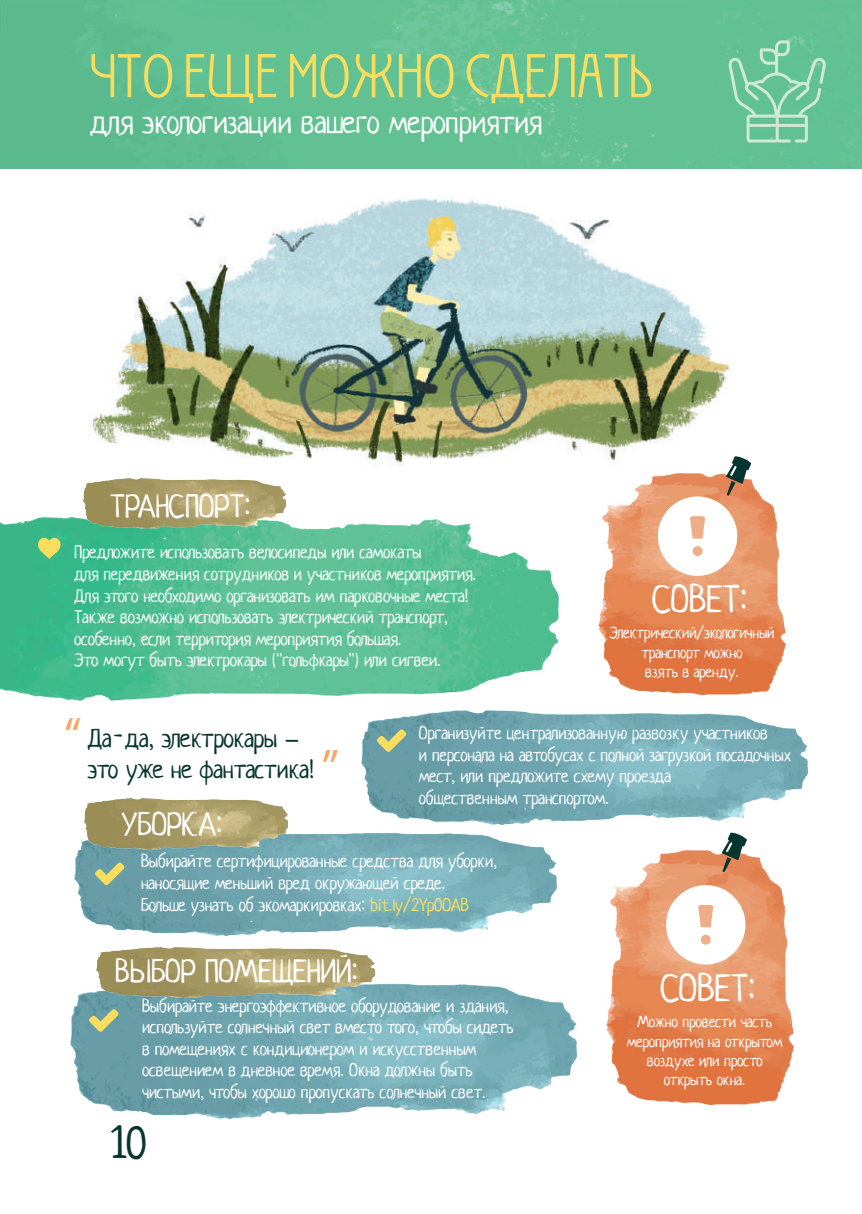
<style>
.page{position:relative;width:862px;height:1214px;background:#fff}
.page>*{position:absolute;margin:0;border:0;box-sizing:border-box;transform-origin:0 0}
.t1{font:64px "Izis One";color:#f8dd5f}
.t2{font:49.8px "Myriad Pro";color:#f6a66a}
.t3{font:44px "Neucha";color:#07352f}
.t4{font:38px "Neucha";color:#fff}
.t5{font:32px "Neucha";letter-spacing:-.02em;color:#fff}
.t6{font:32px "Neucha";color:#fff}
.t7{font:26px/31.2px "Neucha";letter-spacing:-.02em;color:#07352f}
.t8{font:18px/21.6px "Neucha";color:#fff}
.t9{font:16px/19.2px "Neucha";color:#fff;text-align:center}
.s1{font-family:"Giger"}
.s2{color:#f8dd5f}
</style>
<div class="page">
<div style="left:0;top:0;width:862px;height:168px;background:#62c192"></div>
<img style="left:599px;top:476px;width:186px;height:219px">
<img style="left:606px;top:850px;width:187px;height:254px">
<svg style="left:666px;top:885px;width:79px;height:79px"></svg>
<svg style="left:722px;top:832px;width:25px;height:40px"></svg>
<img style="left:0;top:517px;width:559px;height:184px">
<svg style="left:38px;top:537px;width:23px;height:22px"></svg>
<img style="left:362px;top:710px;width:445px;height:114px">
<svg style="left:377px;top:729px;width:29px;height:23px"></svg>
<img style="left:74px;top:833px;width:482px;height:102px">
<img style="left:84px;top:798px;width:203px;height:51px">
<svg style="left:95px;top:862px;width:30px;height:23px"></svg>
<img style="left:71px;top:983px;width:505px;height:134px">
<img style="left:97px;top:947px;width:278px;height:50px">
<svg style="left:89px;top:1008px;width:30px;height:23px"></svg>
<img style="left:83px;top:478px;width:203px;height:51px">
<svg style="left:728px;top:40px;width:98px;height:102px;background:#77c9a0"></svg>
<img style="left:89px;top:197px;width:663px;height:270px">
<svg style="left:658px;top:456px;width:93px;height:120px"></svg>
<h1 class="t1" style="left:90px;top:42px;width:565px">ЧТО ЕЩЕ МОЖНО СДЕЛАТЬ</h1>
<h3 class="t5" style="left:90px;top:103px;width:453px">для экологизации вашего мероприятия</h3>
<h3 class="t6" style="left:110px;top:487px;width:142px">ТРАНСПОРТ:</h3>
<p class="t8" style="left:74px;top:541px;width:404px">Предложите использовать велосипеды или самокаты<br>для передвижения сотрудников и участников мероприятия.<br>Для этого необходимо организовать им парковочные места!<br>Также возможно использовать электрический транспорт, особенно, если территория мероприятия большая.<br>Это могут быть электрокары ("гольфкары") или сигвеи.</p>
<h3 class="t4" style="left:652px;top:577px;width:97px">СОВЕТ:</h3>
<p class="t9" style="left:609px;top:623px;width:166px">Электрический/экологичный транспорт можно<br>взять в аренду.</p>
<h2 class="t2" style="left:64px;top:704px;width:19px">“</h2>
<h3 class="t7" style="left:88px;top:722px;width:228px">Да-да, электрокары <span class="s1">— </span>это уже не фантастика!</h3>
<h2 class="t2" style="left:321px;top:736px;width:19px">”</h2>
<h3 class="t6" style="left:121px;top:805px;width:103px">УБОРКА:</h3>
<p class="t8" style="left:419px;top:722px;width:374px">Организуйте централизованную развозку участников<br>и персонала на автобусах с полной загрузкой посадочных мест, или предложите схему проезда<br>общественным транспортом.</p>
<p class="t8" style="left:141px;top:850px;width:358px">Выбирайте сертифицированные средства для уборки, наносящие меньший вред окружающей среде.<br>Больше узнать об экомаркировках: <span class="s2">bit.ly/2Yp0OAB</span></p>
<h3 class="t6" style="left:115px;top:952px;width:244px">ВЫБОР ПОМЕЩЕНИЙ:</h3>
<p class="t8" style="left:142px;top:994px;width:373px">Выбирайте энергоэффективное оборудование и здания, используйте солнечный свет вместо того, чтобы сидеть в помещениях с кондиционером и искусственным освещением в дневное время. Окна должны быть чистыми, чтобы хорошо пропускать солнечный свет.</p>
<h3 class="t3" style="left:110px;top:1116px;width:38px">10</h3>
<h3 class="t4" style="left:660px;top:965px;width:97px">СОВЕТ:</h3>
<p class="t9" style="left:627px;top:1012px;width:157px">Можно провести часть мероприятия на открытом воздухе или просто открыть окна.</p>
</div>
